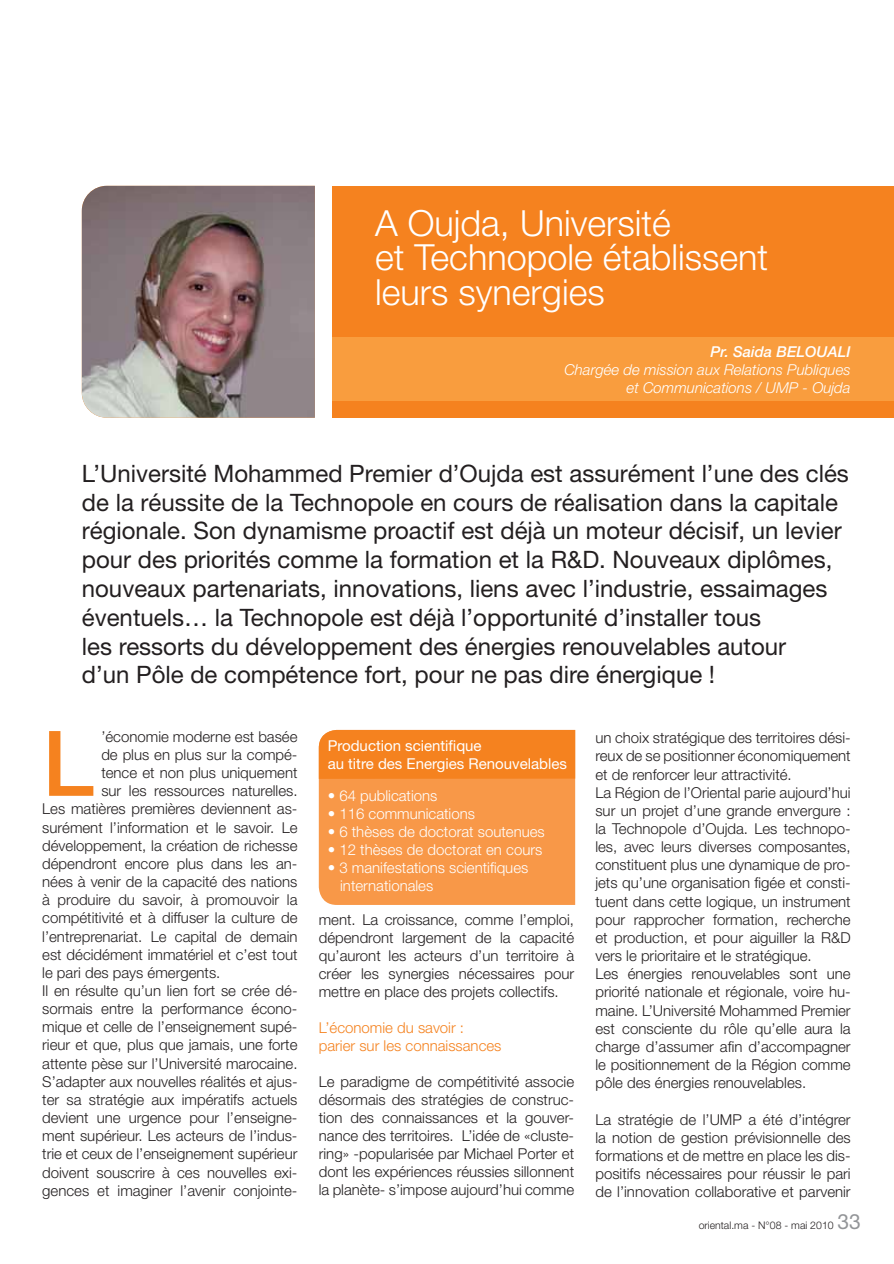
<style>
.page{position:relative;width:894px;height:1264px;background:#fff}
.page>*{position:absolute;margin:0;border:0;box-sizing:border-box;transform-origin:0 0}
.t1{font:500 90.6px "Helvetica Neue";color:#f5821f}
.t2{font:300 36px/34.5px "Helvetica Neue";color:#fff}
.t3{font:24px/28.8px "Helvetica Neue";color:#231f20}
.t4{font:300 15px/18.1px "Helvetica Neue";color:#231f20;text-align:justify}
.t5{font:300 15px/18px "Helvetica Neue";color:#fff}
.t6{font:italic 300 15px/18px "Helvetica Neue";color:#fff;text-align:right}
.t7{font:15px/18px "Helvetica Neue";color:#fff}
.t8{font:300 15px/18px "Helvetica Neue";color:#f5821f}
.t9{font:italic 500 15px "Helvetica Neue";color:#fff}
.t10{font:300 10.5px "Helvetica Neue";color:#231f20}
.s1{font-weight:400;font-size:21px;color:#939598}
</style>
<div class="page">
<img style="left:82px;top:186px;width:233px;height:232px">
<div style="left:332px;top:186px;width:561px;height:232px;background:#f5821f"></div>
<div style="left:332px;top:337px;width:561px;height:64px;background:#f99d3e"></div>
<svg style="left:319px;top:730px;width:256px;height:175px;background:#f7923d"></svg>
<h2 class="t2" style="left:375px;top:210px;width:394px">A Oujda, Université<br>et Technopole établissent leurs synergies</h2>
<p class="t9" style="left:710px;top:343px;width:142px">Pr. Saida BELOUALI</p>
<p class="t6" style="left:564px;top:363px;width:288px">Chargée de mission aux Relations Publiques et Communications / UMP - Oujda</p>
<p class="t3" style="left:82px;top:462px;width:768px">L’Université Mohammed Premier d’Oujda est assurément l’une des clés de la réussite de la Technopole en cours de réalisation dans la capitale régionale. Son dynamisme proactif est déjà un moteur décisif, un levier pour des priorités comme la formation et la R&amp;D. Nouveaux diplômes, nouveaux partenariats, innovations, liens avec l’industrie, essaimages éventuels… la Technopole est déjà l’opportunité d’installer tous<br>les ressorts du développement des énergies renouvelables autour<br>d’un Pôle de compétence fort, pour ne pas dire énergique !</p>
<h1 class="t1" style="left:42px;top:731px;width:54px">L</h1>
<p class="t4" style="left:101px;top:729px;width:198px">’économie moderne est basée</p>
<p class="t4" style="left:101px;top:747px;width:198px">de plus en plus sur la compé-</p>
<p class="t4" style="left:101px;top:765px;width:198px">tence et non plus uniquement</p>
<p class="t4" style="left:101px;top:783px;width:198px">sur les ressources naturelles.</p>
<p class="t4" style="left:42px;top:802px;width:257px">Les matières premières deviennent as-</p>
<p class="t4" style="left:42px;top:820px;width:257px">surément l’information et le savoir. Le</p>
<p class="t4" style="left:42px;top:838px;width:257px">développement, la création de richesse</p>
<p class="t4" style="left:42px;top:856px;width:257px">dépendront encore plus dans les an-</p>
<p class="t4" style="left:42px;top:874px;width:257px">nées à venir de la capacité des nations</p>
<p class="t4" style="left:42px;top:892px;width:257px">à produire du savoir, à promouvoir la</p>
<p class="t4" style="left:42px;top:911px;width:257px">compétitivité et à diffuser la culture de</p>
<p class="t4" style="left:42px;top:929px;width:257px">l’entreprenariat. Le capital de demain</p>
<p class="t4" style="left:42px;top:947px;width:257px">est décidément immatériel et c’est tout</p>
<p class="t4" style="left:42px;top:965px;width:180px">le pari des pays émergents.</p>
<p class="t4" style="left:42px;top:983px;width:257px">Il en résulte qu’un lien fort se crée dé-</p>
<p class="t4" style="left:42px;top:1001px;width:257px">sormais entre la performance écono-</p>
<p class="t4" style="left:42px;top:1019px;width:257px">mique et celle de l’enseignement supé-</p>
<p class="t4" style="left:42px;top:1038px;width:257px">rieur et que, plus que jamais, une forte</p>
<p class="t4" style="left:42px;top:1056px;width:257px">attente pèse sur l’Université marocaine.</p>
<p class="t4" style="left:42px;top:1074px;width:257px">S’adapter aux nouvelles réalités et ajus-</p>
<p class="t4" style="left:42px;top:1092px;width:257px">ter sa stratégie aux impératifs actuels</p>
<p class="t4" style="left:42px;top:1110px;width:257px">devient une urgence pour l’enseigne-</p>
<p class="t4" style="left:42px;top:1128px;width:257px">ment supérieur. Les acteurs de l’indus-</p>
<p class="t4" style="left:42px;top:1146px;width:257px">trie et ceux de l’enseignement supérieur</p>
<p class="t4" style="left:42px;top:1165px;width:257px">doivent souscrire à ces nouvelles exi-</p>
<p class="t4" style="left:42px;top:1183px;width:257px">gences et imaginer l’avenir conjointe-</p>
<p class="t7" style="left:327px;top:738px;width:241px">Production scientifique<br>au titre des Energies Renouvelables</p>
<p class="t5" style="left:327px;top:788px;width:111px">• 64 publications</p>
<p class="t5" style="left:327px;top:806px;width:149px">• 116 communications</p>
<p class="t5" style="left:327px;top:824px;width:218px">• 6 thèses de doctorat soutenues</p>
<p class="t5" style="left:327px;top:842px;width:216px">• 12 thèses de doctorat en cours</p>
<p class="t5" style="left:340px;top:860px;width:190px;text-indent:-13px">• 3 manifestations scientifiques internationales</p>
<p class="t4" style="left:319px;top:913px;width:257px">ment. La croissance, comme l’emploi, dépendront largement de la capacité qu’auront les acteurs d’un territoire à créer les synergies nécessaires pour mettre en place des projets collectifs.</p>
<p class="t8" style="left:319px;top:1021px;width:184px">L’économie du savoir : parier sur les connaissances</p>
<p class="t4" style="left:319px;top:1075px;width:257px">Le paradigme de compétitivité associe désormais des stratégies de construc&shy;tion des connaissances et la gouver&shy;nance des territoires. L’idée de «cluste&shy;ring» -popularisée par Michael Porter et dont les expériences réussies sillonnent la planète- s’impose aujourd’hui comme</p>
<p class="t4" style="left:595px;top:730px;width:257px;text-align:left">un choix stratégique des territoires dési&shy;reux de se positionner économiquement et de renforcer leur attractivité.<br>La Région de l’Oriental parie aujourd’hui sur un projet d’une grande envergure : la Technopole d’Oujda. Les technopo&shy;les, avec leurs diverses composantes, constituent plus une dynamique de pro&shy;jets qu’une organisation figée et consti&shy;tuent dans cette logique, un instrument pour rapprocher formation, recherche et production, et pour aiguiller la R&amp;D vers le prioritaire et le stratégique.<br>Les énergies renouvelables sont une priorité nationale et régionale, voire hu&shy;maine. L’Université Mohammed Premier est consciente du rôle qu’elle aura la charge d’assumer afin d’accompagner le positionnement de la Région comme pôle des énergies renouvelables.</p>
<p class="t4" style="left:595px;top:1112px;width:257px">La stratégie de l’UMP a été d’intégrer la notion de gestion prévisionnelle des formations et de mettre en place les dis&shy;positifs nécessaires pour réussir le pari de l’innovation collaborative et parvenir</p>
<p class="t10" style="left:698px;top:1221px;width:163px">oriental.ma - N°08 - mai 2010 <span class="s1">33</span></p>
</div>
